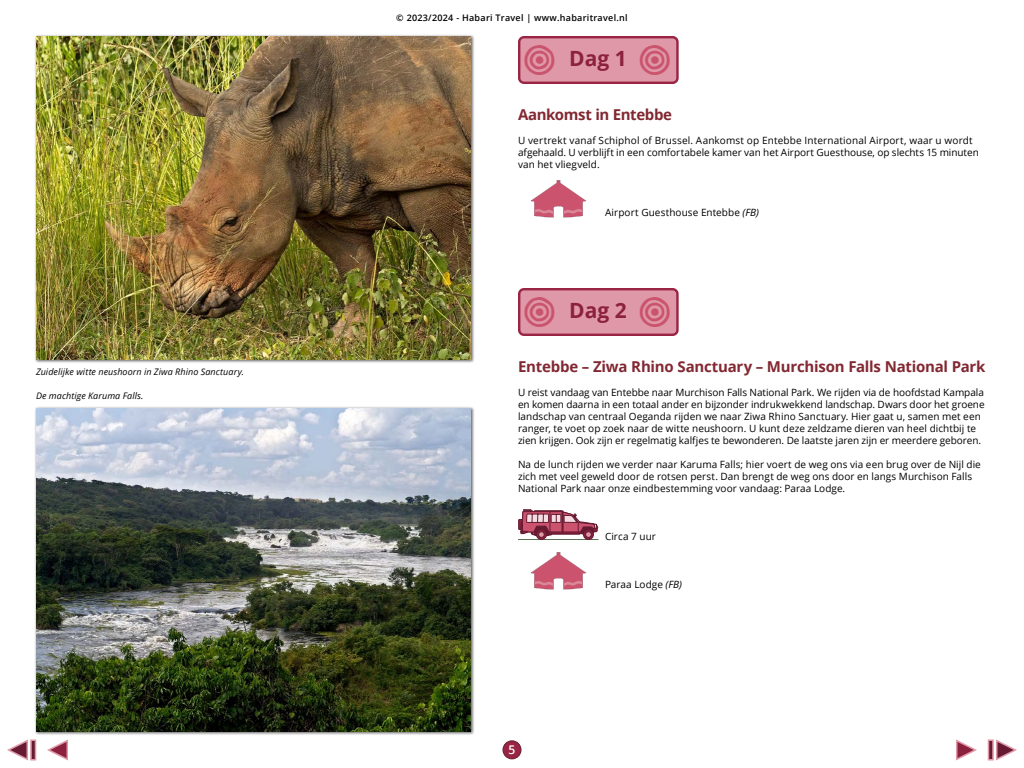
<style>
.page{position:relative;width:1024px;height:768px;background:#fff}
.page>*{position:absolute;margin:0;border:0;box-sizing:border-box;transform-origin:0 0}
.t1{font:700 21px "Open Sans";color:#8c213d}
.t2{font:700 15px "Open Sans";letter-spacing:-.02em;color:#822832}
.t3{font:600 12px "Open Sans";color:#fff}
.t4{font:10px/12px "Open Sans";letter-spacing:.005em;color:#000}
.t5{font:italic 9px "Open Sans";letter-spacing:.01em;color:#000}
.t6{font:600 9px "Open Sans";letter-spacing:.03em;color:#000}
.s1{font-style:italic}
</style>
<div class="page">
<div style="left:503px;top:741px;width:18px;height:18px;background:#992443;border-radius:50%"></div>
<div style="left:502px;top:740px;width:20px;height:19px;border:1px solid #661b32;border-radius:50%"></div>
<svg style="left:531px;top:180px;width:55px;height:37px"></svg>
<svg style="left:531px;top:552px;width:55px;height:37px"></svg>
<hr style="left:518px;top:540px;width:81px;height:1px;background:#22421e">
<div style="left:536px;top:530px;width:10px;height:10px;background:#d1bac1;border-radius:50%"></div>
<div style="left:536px;top:529px;width:11px;height:11px;border:1px solid #661a31;border-radius:50%"></div>
<div style="left:583px;top:529px;width:11px;height:11px;border:1px solid #661a31;border-radius:50%"></div>
<svg style="left:518px;top:509px;width:81px;height:29px"></svg>
<div style="left:34px;top:34px;width:441px;height:330px;background:#000;opacity:.6"></div>
<img style="left:36px;top:36px;width:435px;height:324px">
<div style="left:34px;top:406px;width:441px;height:330px;background:#000;opacity:.6"></div>
<img style="left:36px;top:408px;width:435px;height:324px">
<div style="left:519px;top:37px;width:158px;height:46px;background:#df98a7;border-radius:5px"></div>
<div style="left:518px;top:36px;width:161px;height:48px;border:2px solid #992443;border-radius:5px"></div>
<div style="left:519px;top:289px;width:158px;height:46px;background:#df98a7;border-radius:5px"></div>
<div style="left:518px;top:288px;width:161px;height:48px;border:2px solid #992443;border-radius:5px"></div>
<svg style="left:956px;top:739px;width:21px;height:22px"></svg>
<svg style="left:47px;top:739px;width:21px;height:22px"></svg>
<svg style="left:996px;top:739px;width:21px;height:22px"></svg>
<svg style="left:988px;top:740px;width:6px;height:20px"></svg>
<svg style="left:7px;top:739px;width:21px;height:22px"></svg>
<svg style="left:30px;top:740px;width:6px;height:20px"></svg>
<p class="t5" style="left:36px;top:366px;width:209px">Zuidelijke witte neushoorn in Ziwa Rhino Sanctuary.</p>
<p class="t5" style="left:36px;top:390px;width:109px">De machtige Karuma Falls.</p>
<p class="t6" style="left:396px;top:12px;width:233px">© 2023/2024 - Habari Travel | www.habaritravel.nl</p>
<h1 class="t1" style="left:569px;top:43px;width:59px">Dag 1</h1>
<h2 class="t2" style="left:518px;top:104px;width:156px">Aankomst in Entebbe</h2>
<p class="t4" style="left:518px;top:134px;width:462px">U vertrekt vanaf Schiphol of Brussel. Aankomst op Entebbe International Airport, waar u wordt afgehaald. U verblijft in een comfortabele kamer van het Airport Guesthouse, op slechts 15 minuten van het vliegveld.</p>
<p class="t4" style="left:605px;top:206px;width:156px">Airport Guesthouse Entebbe <span class="s1">(FB)</span></p>
<h1 class="t1" style="left:569px;top:295px;width:59px">Dag 2</h1>
<h2 class="t2" style="left:518px;top:356px;width:469px">Entebbe – Ziwa Rhino Sanctuary – Murchison Falls National Park</h2>
<p class="t4" style="left:518px;top:386px;width:468px">U reist vandaag van Entebbe naar Murchison Falls National Park. We rijden via de hoofdstad Kampala en komen daarna in een totaal ander en bijzonder indrukwekkend landschap. Dwars door het groene landschap van centraal Oeganda rijden we naar Ziwa Rhino Sanctuary. Hier gaat u, samen met een ranger, te voet op zoek naar de witte neushoorn. U kunt deze zeldzame dieren van heel dichtbij te zien krijgen. Ook zijn er regelmatig kalfjes te bewonderen. De laatste jaren zijn er meerdere geboren.</p>
<p class="t4" style="left:518px;top:458px;width:464px">Na de lunch rijden we verder naar Karuma Falls; hier voert de weg ons via een brug over de Nijl die zich met veel geweld door de rotsen perst. Dan brengt de weg ons door en langs Murchison Falls<br>National Park naar onze eindbestemming voor vandaag: Paraa Lodge.</p>
<p class="t4" style="left:605px;top:530px;width:52px">Circa 7 uur</p>
<p class="t3" style="left:509px;top:741px;width:8px">5</p>
<p class="t4" style="left:605px;top:578px;width:79px">Paraa Lodge <span class="s1">(FB)</span></p>
</div>
